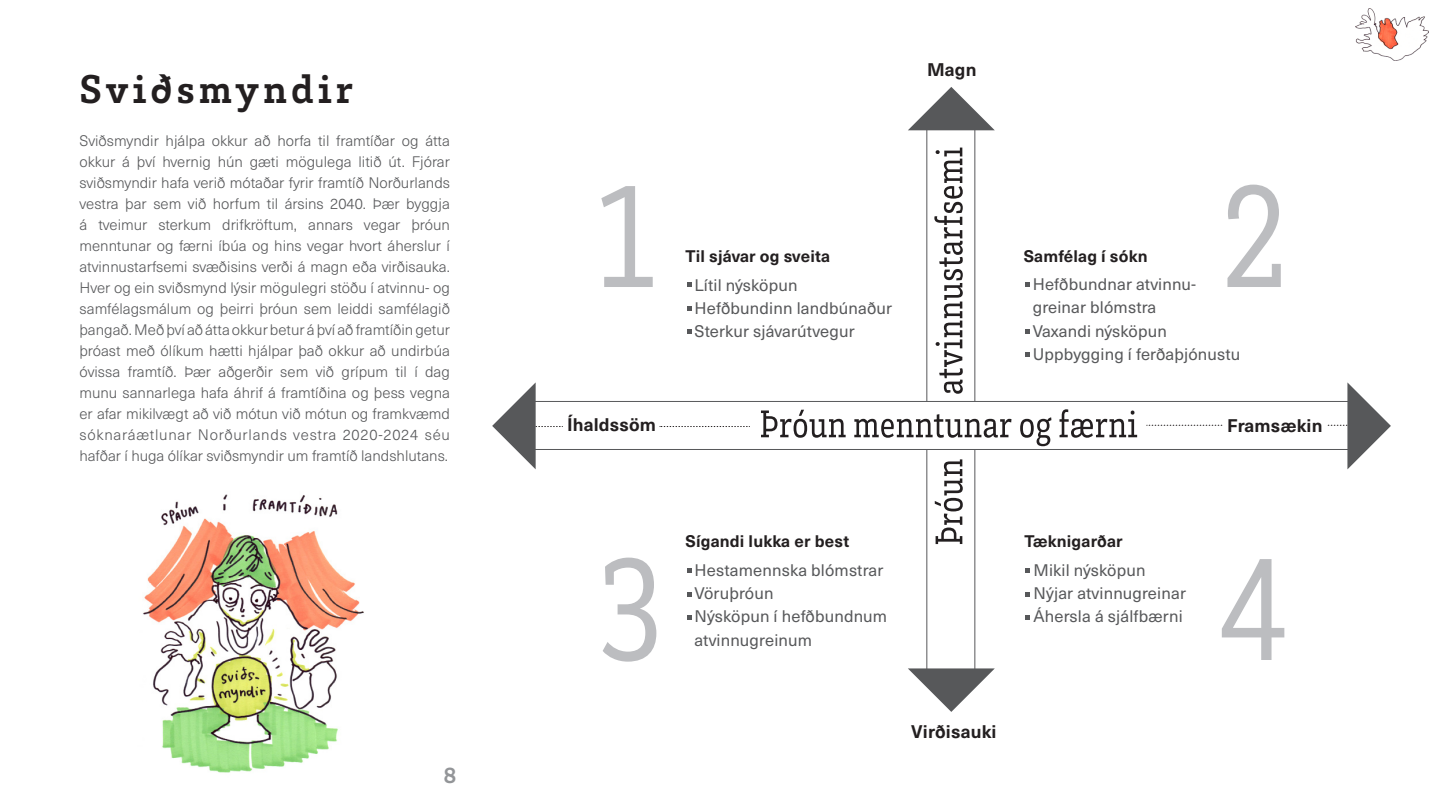
<style>
.page{position:relative;width:1440px;height:810px;background:#fff}
.page>*{position:absolute;margin:0;border:0;box-sizing:border-box;transform-origin:0 0}
.Fyrirsögn{font:700 41.25px "Brix Slab";letter-spacing:.1em;color:#231f20}
.t1{font:700 22.5px "Brix Slab";color:#939598}
.Meginmál{font:700 18px "Neue Haas Unica W1 G";letter-spacing:.01em;color:#231f20}
.Meginmál-2{font:16.5px "Neue Haas Unica W1 G";letter-spacing:.01em;color:#57585a}
.Meginmál-3{font:700 16.5px "Neue Haas Unica W1 G";letter-spacing:.01em;color:#231f20}
.Meginmál-4{font:300 15px/21px "Neue Haas Unica W1 G";color:#57585a;text-align:justify}
</style>
<div class="page">
<img style="left:1355px;top:8px;width:74px;height:53px">
<img style="left:143px;top:494px;width:221px;height:279px">
<div style="left:927px;top:114px;width:48px;height:571px;background:#fff;border:1px solid #57585a"></div>
<div style="left:533px;top:401px;width:817px;height:49px;background:#fff;border:1px solid #57585a"></div>
<svg style="left:761px;top:410px;width:85px;height:28px"></svg>
<svg style="left:854px;top:414px;width:157px;height:24px"></svg>
<svg style="left:1020px;top:417px;width:31px;height:29px"></svg>
<svg style="left:1060px;top:409px;width:77px;height:29px"></svg>
<svg style="left:935px;top:459px;width:28px;height:85px"></svg>
<svg style="left:934px;top:148px;width:29px;height:246px"></svg>
<svg style="left:601px;top:186px;width:52px;height:101px"></svg>
<svg style="left:1227px;top:185px;width:54px;height:102px"></svg>
<svg style="left:603px;top:558px;width:53px;height:104px"></svg>
<svg style="left:1222px;top:559px;width:62px;height:101px"></svg>
<svg style="left:1147px;top:425px;width:75px;height:1px"></svg>
<svg style="left:1328px;top:382px;width:63px;height:87px"></svg>
<svg style="left:908px;top:87px;width:87px;height:43px"></svg>
<svg style="left:908px;top:668px;width:87px;height:44px"></svg>
<svg style="left:660px;top:426px;width:90px;height:1px"></svg>
<svg style="left:492px;top:382px;width:71px;height:87px"></svg>
<svg style="left:687px;top:283px;width:4px;height:4px"></svg>
<svg style="left:687px;top:306px;width:4px;height:4px"></svg>
<svg style="left:687px;top:330px;width:4px;height:4px"></svg>
<svg style="left:1025px;top:282px;width:4px;height:4px"></svg>
<svg style="left:1025px;top:330px;width:4px;height:4px"></svg>
<svg style="left:1025px;top:353px;width:4px;height:4px"></svg>
<svg style="left:687px;top:569px;width:4px;height:4px"></svg>
<svg style="left:687px;top:592px;width:4px;height:4px"></svg>
<svg style="left:687px;top:616px;width:4px;height:4px"></svg>
<svg style="left:1025px;top:569px;width:4px;height:4px"></svg>
<svg style="left:1025px;top:592px;width:4px;height:4px"></svg>
<svg style="left:1025px;top:616px;width:4px;height:4px"></svg>
<p class="Fyrirsögn" style="left:80px;top:62px;width:275px">Sviðsmyndir</p>
<p class="Meginmál-4" style="left:80px;top:130px;width:372px">Sviðsmyndir hjálpa okkur að horfa til framtíðar og átta okkur á því hvernig hún gæti mögulega litið út. Fjórar sviðsmyndir hafa verið mótaðar fyrir framtíð Norðurlands vestra þar sem við horfum til ársins 2040. Þær byggja á tveimur sterkum drifkröftum, annars vegar þróun menntunar og færni íbúa og hins vegar hvort áherslur í atvinnustarfsemi svæðisins verði á magn eða virðisauka.<br>Hver og ein sviðsmynd lýsir mögulegri stöðu í atvinnu- og samfélagsmálum og þeirri þróun sem leiddi samfélagið þangað. Með því að átta okkur betur á því að framtíðin getur þróast með ólíkum hætti hjálpar það okkur að undirbúa óvissa framtíð. Þær aðgerðir sem við grípum til í dag munu sannarlega hafa áhrif á framtíðina og þess vegna er afar mikilvægt að við mótun við mótun og framkvæmd sóknaráætlunar Norðurlands vestra 2020-2024 séu hafðar í huga ólíkar sviðsmyndir um framtíð landshlutans.</p>
<h2 class="t1" style="left:443px;top:760px;width:15px">8</h2>
<p class="Meginmál" style="left:927px;top:56px;width:51px">Magn</p>
<p class="Meginmál-3" style="left:686px;top:244px;width:146px">Til sjávar og sveita</p>
<p class="Meginmál-2" style="left:694px;top:273px;width:105px">Lítil nýsköpun</p>
<p class="Meginmál-2" style="left:694px;top:296px;width:199px">Hefðbundinn landbúnaður</p>
<p class="Meginmál-2" style="left:694px;top:319px;width:162px">Sterkur sjávarútvegur</p>
<p class="Meginmál-3" style="left:1024px;top:243px;width:125px">Samfélag í sókn</p>
<p class="Meginmál-2" style="left:1033px;top:272px;width:165px">Hefðbundnar atvinnu-</p>
<p class="Meginmál-2" style="left:1033px;top:295px;width:125px">greinar blómstra</p>
<p class="Meginmál-2" style="left:1033px;top:319px;width:136px">Vaxandi nýsköpun</p>
<p class="Meginmál-2" style="left:1033px;top:342px;width:209px">Uppbygging í ferðaþjónustu</p>
<p class="Meginmál" style="left:567px;top:411px;width:91px">Íhaldssöm</p>
<p class="Meginmál" style="left:1227px;top:411px;width:97px">Framsækin</p>
<p class="Meginmál-3" style="left:686px;top:529px;width:165px">Sígandi lukka er best</p>
<p class="Meginmál-2" style="left:694px;top:558px;width:190px">Hestamennska blómstrar</p>
<p class="Meginmál-2" style="left:694px;top:581px;width:81px">Vöruþróun</p>
<p class="Meginmál-2" style="left:694px;top:604px;width:194px">Nýsköpun í hefðbundnum</p>
<p class="Meginmál-2" style="left:694px;top:628px;width:119px">atvinnugreinum</p>
<p class="Meginmál-3" style="left:1024px;top:529px;width:100px">Tæknigarðar</p>
<p class="Meginmál-2" style="left:1034px;top:558px;width:114px">Mikil nýsköpun</p>
<p class="Meginmál-2" style="left:1034px;top:581px;width:154px">Nýjar atvinnugreinar</p>
<p class="Meginmál-2" style="left:1034px;top:604px;width:151px">Áhersla á sjálfbærni</p>
<p class="Meginmál" style="left:911px;top:717px;width:87px">Virðisauki</p>
</div>
